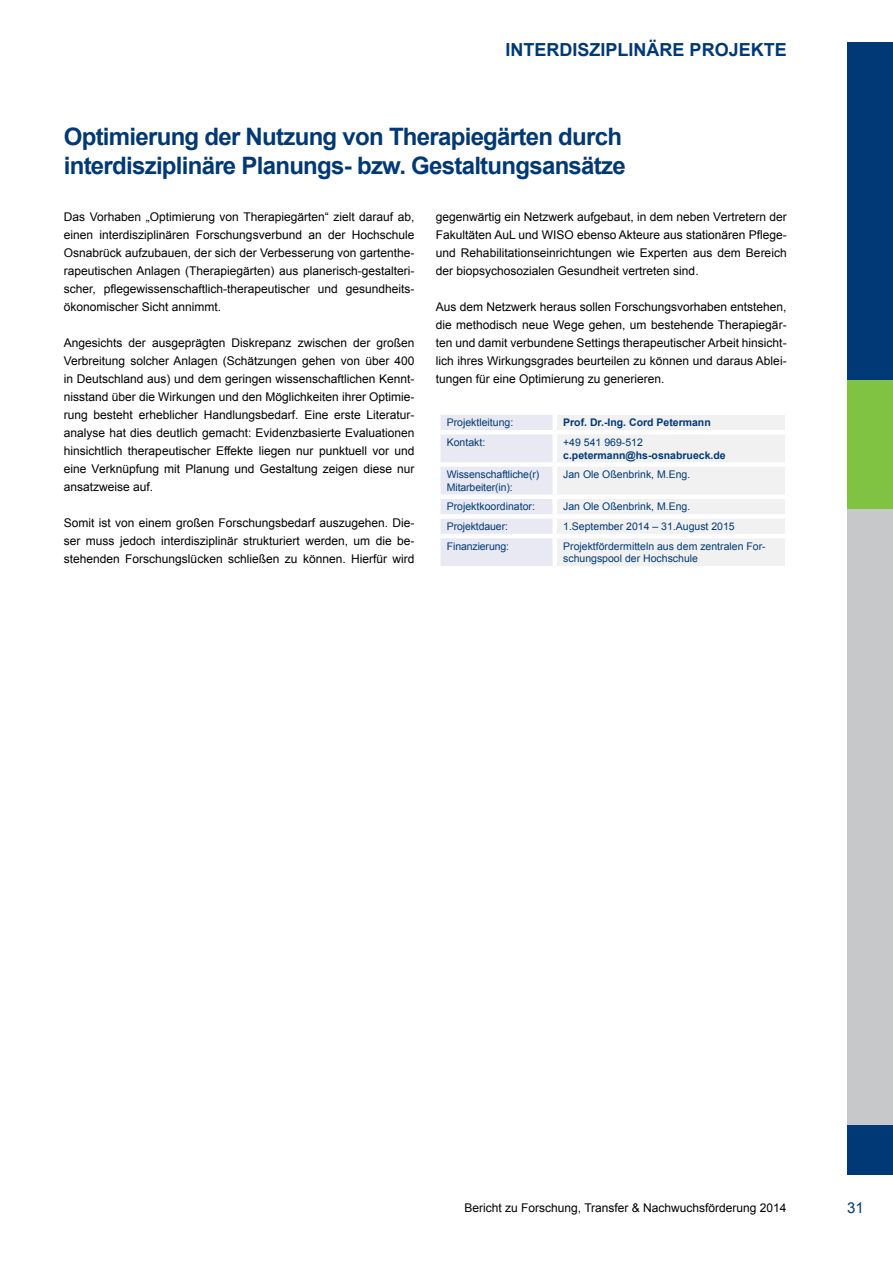
<style>
.page{position:relative;width:893px;height:1263px;background:#fff}
.page>*{position:absolute;margin:0;border:0;box-sizing:border-box;transform-origin:0 0}
.t1{font:700 24px/28.8px "Arial";letter-spacing:-.03em;color:#003976}
.t2{font:700 18px "Arial";color:#003976}
.t3{font:15px "Arial";color:#003976}
.t4{font:12px/18px "Arial";color:#000;text-align:justify}
.t5{font:10.5px/12.6px "Arial";color:#003976}
.t6{font:700 10.5px "Arial";color:#003976}
</style>
<div class="page">
<div style="left:847px;top:1110px;width:46px;height:65px;background:#003976"></div>
<div style="left:847px;top:443px;width:46px;height:681px;background:#c7c8ca"></div>
<div style="left:847px;top:356px;width:46px;height:152px;background:#80c342"></div>
<div style="left:847px;top:43px;width:46px;height:336px;background:#003976"></div>
<svg style="left:441px;top:415px;width:344px;height:151px"></svg>
<div style="left:552px;top:415px;width:5px;height:15px;background:#fff"></div>
<hr style="left:436px;top:430px;width:119px;height:4px;background:#fff">
<hr style="left:555px;top:430px;width:234px;height:4px;background:#fff">
<div style="left:552px;top:434px;width:5px;height:28px;background:#fff"></div>
<div style="left:436px;top:462px;width:119px;height:5px;background:#fff"></div>
<div style="left:555px;top:462px;width:234px;height:5px;background:#fff"></div>
<div style="left:552px;top:467px;width:5px;height:27px;background:#fff"></div>
<div style="left:436px;top:494px;width:119px;height:5px;background:#fff"></div>
<div style="left:555px;top:494px;width:234px;height:5px;background:#fff"></div>
<div style="left:552px;top:499px;width:5px;height:15px;background:#fff"></div>
<div style="left:436px;top:514px;width:119px;height:5px;background:#fff"></div>
<div style="left:555px;top:514px;width:234px;height:5px;background:#fff"></div>
<div style="left:552px;top:519px;width:5px;height:15px;background:#fff"></div>
<hr style="left:436px;top:534px;width:119px;height:4px;background:#fff">
<hr style="left:555px;top:534px;width:234px;height:4px;background:#fff">
<div style="left:552px;top:538px;width:5px;height:28px;background:#fff"></div>
<h2 class="t2" style="left:506px;top:37px;width:12px">inter</h2>
<h2 class="t2" style="left:560px;top:37px;width:22px">diszi</h2>
<h2 class="t2" style="left:606px;top:37px;width:170px">plinäre projekte</h2>
<h1 class="t1" style="left:64px;top:123px;width:563px">Optimierung der Nutzung von Therapiegärten durch interdisziplinäre Planungs- bzw. Gestaltungsansätze</h1>
<p class="t4" style="left:64px;top:208px;width:352px">Das Vorhaben „Optimierung von Therapiegärten“ zielt darauf ab, einen interdisziplinären Forschungsverbund an der Hochschule Osnabrück aufzubauen, der sich der Verbesserung von gartenthe&shy;rapeutischen Anlagen (Therapiegärten) aus planerisch-gestalteri&shy;scher, pflegewissenschaftlich-therapeutischer und gesundheits&shy;ökonomischer Sicht annimmt.</p>
<p class="t4" style="left:64px;top:334px;width:352px">Angesichts der ausgeprägten Diskrepanz zwischen der großen Verbreitung solcher Anlagen (Schätzungen gehen von über 400 in Deutschland aus) und dem geringen wissenschaftlichen Kennt&shy;nisstand über die Wirkungen und den Möglichkeiten ihrer Optimie&shy;rung besteht erheblicher Handlungsbedarf. Eine erste Literatur&shy;analyse hat dies deutlich gemacht: Evidenzbasierte Evaluationen hinsichtlich therapeutischer Effekte liegen nur punktuell vor und eine Verknüpfung mit Planung und Gestaltung zeigen diese nur ansatzweise auf.</p>
<p class="t4" style="left:64px;top:514px;width:352px">Somit ist von einem großen Forschungsbedarf auszugehen. Die&shy;ser muss jedoch interdisziplinär strukturiert werden, um die be&shy;stehenden Forschungslücken schließen zu können. H ierfür wird</p>
<p class="t4" style="left:436px;top:208px;width:352px">gegenwärtig ein Netzwerk aufgebaut, in dem neben Vertretern der Fakultäten AuL und WISO ebenso Akteure aus stationären Pflege&shy;und Rehabilitationseinrichtungen wie Experten aus dem Bereich der biopsychosozialen Gesundheit vertreten sind.</p>
<p class="t4" style="left:436px;top:298px;width:352px">Aus dem Netzwerk heraus sollen Forschungsvorhaben entstehen, die methodisch neue Wege gehen, um bestehende Therapiegär&shy;ten und damit verbundene Settings therapeutischer Arbeit hinsicht&shy;lich ihres Wirkungsgrades beurteilen zu können und daraus Ablei&shy;tungen für eine Optimierung zu generieren.</p>
<p class="t5" style="left:447px;top:416px;width:68px">Projektleitung:</p>
<p class="t6" style="left:563px;top:416px;width:149px">Prof. Dr.-Ing. Cord Petermann</p>
<p class="t5" style="left:447px;top:436px;width:40px">Kontakt:</p>
<p class="t5" style="left:563px;top:436px;width:81px">+49 541 969-512</p>
<p class="t6" style="left:563px;top:448px;width:164px">c.petermann@hs-osnabrueck.de</p>
<p class="t5" style="left:447px;top:468px;width:94px">Wissenschaftliche(r)<br>Mitarbeiter(in):</p>
<p class="t5" style="left:563px;top:468px;width:129px">Jan Ole Oßenbrink, M .Eng.</p>
<p class="t5" style="left:447px;top:500px;width:90px">Projektkoordinator:</p>
<p class="t5" style="left:563px;top:500px;width:129px">Jan Ole Oßenbrink, M .Eng.</p>
<p class="t5" style="left:447px;top:520px;width:63px">Projektdauer:</p>
<p class="t5" style="left:563px;top:520px;width:173px">1.September 2014 – 31.August 2015</p>
<p class="t5" style="left:447px;top:540px;width:64px">Finanzierung:</p>
<p class="t5" style="left:563px;top:540px;width:204px">Projektfördermitteln aus dem zentralen For&shy;schungspool der Hochschule</p>
<p class="t4" style="left:464px;top:1199px;width:324px">Bericht zu Forschung, Transfer &amp; Nachwuchsförderung 2014</p>
<p class="t3" style="left:847px;top:1197px;width:18px">31</p>
</div>
